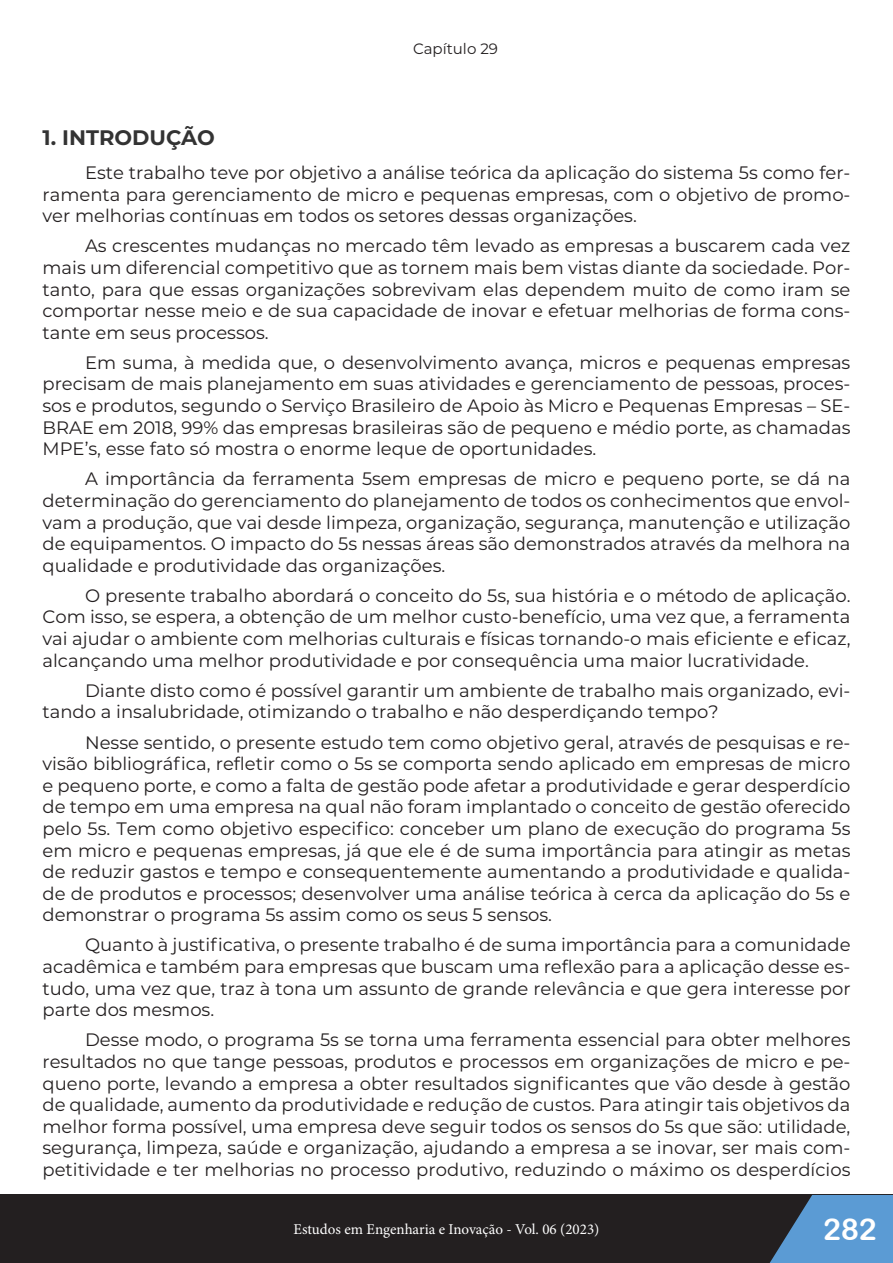
<style>
.page{position:relative;width:893px;height:1263px;background:#fff}
.page>*{position:absolute;margin:0;border:0;box-sizing:border-box;transform-origin:0 0}
.t1{font:30px "Arial Rounded MT Bold";color:#fff}
.t2{font:700 21px "Montserrat";color:#333}
.t3{font:18px/21.6px "Montserrat";color:#231f20;text-align:justify}
.t4{font:15px "Minion Pro";color:#fff}
.t5{font:15px "Montserrat";color:#231f20}
</style>
<div class="page">
<div style="left:0;top:1195px;width:893px;height:68px;background:#231f20"></div>
<svg style="left:770px;top:1195px;width:123px;height:68px"></svg>
<p class="t5" style="left:413px;top:38px;width:86px">Capítulo 29</p>
<p class="t2" style="left:43px;top:122px;width:174px">1. INTRODUÇÃO</p>
<p class="t3" style="left:43px;top:161px;width:809px;text-indent:43px">Este trabalho teve por objetivo a análise teórica da aplicação do sistema 5s como fer&shy;ramenta para gerenciamento de micro e pequenas empresas, com o objetivo de promo&shy;ver melhorias contínuas em todos os setores dessas organizações.</p>
<p class="t3" style="left:43px;top:235px;width:809px;text-indent:43px">As crescentes mudanças no mercado têm levado as empresas a buscarem cada vez mais um diferencial competitivo que as tornem mais bem vistas diante da sociedade. Por&shy;tanto, para que essas organizações sobrevivam elas dependem muito de como iram se comportar nesse meio e de sua capacidade de inovar e efetuar melhorias de forma cons&shy;tante em seus processos.</p>
<p class="t3" style="left:43px;top:351px;width:809px;text-indent:43px">Em suma, à medida que, o desenvolvimento avança, micros e pequenas empresas precisam de mais planejamento em suas atividades e gerenciamento de pessoas, proces&shy;sos e produtos, segundo o Serviço Brasileiro de Apoio às Micro e Pequenas Empresas – SE-BRAE em 2018, 99% das empresas brasileiras são de pequeno e médio porte, as chamadas MPE’s, esse fato só mostra o enorme leque de oportunidades.</p>
<p class="t3" style="left:43px;top:467px;width:809px;text-indent:43px">A importância da ferramenta 5sem empresas de micro e pequeno porte, se dá na determinação do gerenciamento do planejamento de todos os conhecimentos que envol&shy;vam a produção, que vai desde limpeza, organização, segurança, manutenção e utilização de equipamentos. O impacto do 5s nessas áreas são demonstrados através da melhora na qualidade e produtividade das organizações.</p>
<p class="t3" style="left:43px;top:584px;width:809px;text-indent:43px">O presente trabalho abordará o conceito do 5s, sua história e o método de aplicação.<br>Com isso, se espera, a obtenção de um melhor custo-benefício, uma vez que, a ferramenta vai ajudar o ambiente com melhorias culturais e físicas tornando-o mais eficiente e eficaz, alcançando uma melhor produtividade e por consequência uma maior lucratividade.</p>
<p class="t3" style="left:43px;top:679px;width:809px;text-indent:43px">Diante disto como é possível garantir um ambiente de trabalho mais organizado, evi&shy;tando a insalubridade, otimizando o trabalho e não desperdiçando tempo?</p>
<p class="t3" style="left:43px;top:731px;width:809px;text-indent:43px">Nesse sentido, o presente estudo tem como objetivo geral, através de pesquisas e re&shy;visão bibliográfica, refletir como o 5s se comporta sendo aplicado em empresas de micro e pequeno porte, e como a falta de gestão pode afetar a produtividade e gerar desperdício de tempo em uma empresa na qual não foram implantado o conceito de gestão oferecido pelo 5s. Tem como objetivo especifico: conceber um plano de execução do programa 5s em micro e pequenas empresas, já que ele é de suma importância para atingir as metas de reduzir gastos e tempo e consequentemente aumentando a produtividade e qualida&shy;de de produtos e processos; desenvolver uma análise teórica à cerca da aplicação do 5s e demonstrar o programa 5s assim como os seus 5 sensos.</p>
<p class="t3" style="left:43px;top:933px;width:809px;text-indent:43px">Quanto à justificativa, o presente trabalho é de suma importância para a comunidade acadêmica e também para empresas que buscam uma reflexão para a aplicação desse es&shy;tudo, uma vez que, traz à tona um assunto de grande relevância e que gera interesse por parte dos mesmos.</p>
<p class="t3" style="left:43px;top:1028px;width:809px;text-indent:43px">Desse modo, o programa 5s se torna uma ferramenta essencial para obter melhores resultados no que tange pessoas, produtos e processos em organizações de micro e pe&shy;queno porte, levando a empresa a obter resultados significantes que vão desde à gestão de qualidade, aumento da produtividade e redução de custos. Para atingir tais objetivos da melhor forma possível, uma empresa deve seguir todos os sensos do 5s que são: utilidade, segurança, limpeza, saúde e organização, ajudando a empresa a se inovar, ser mais com&shy;petitividade e ter melhorias no processo produtivo, reduzindo o máximo os desperdícios</p>
<p class="t4" style="left:294px;top:1219px;width:307px">Estudos em Engenharia e Inovação - Vol. 06 (2023)</p>
<h1 class="t1" style="left:823px;top:1211px;width:55px">282</h1>
</div>
